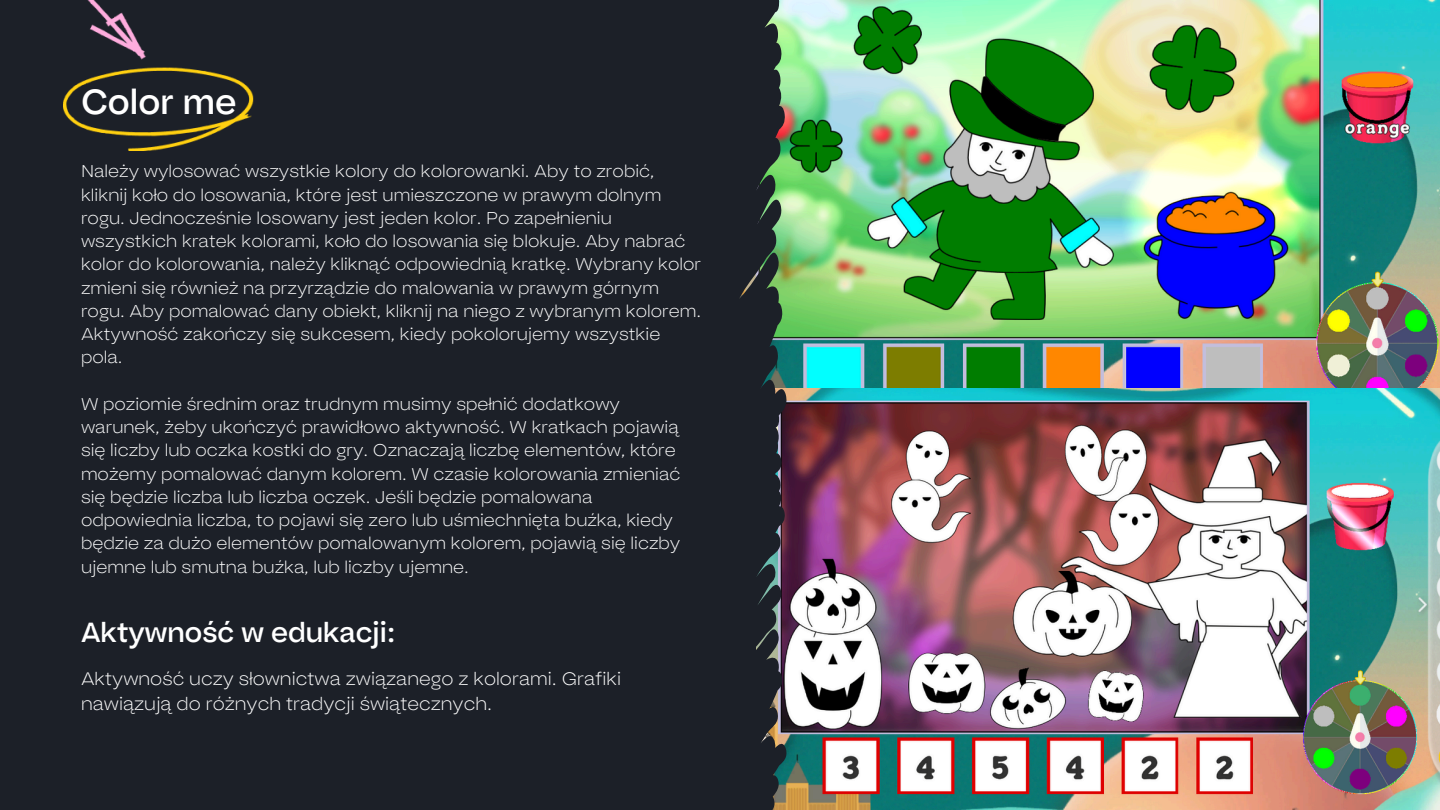
<style>
.page{position:relative;width:1440px;height:810px;background:#1c2028}
.page>*{position:absolute;margin:0;border:0;box-sizing:border-box;transform-origin:0 0}
.t1{font:34.8px "Bauziet Norm Medium";color:#fff}
.t2{font:27.6px "Bauziet Norm Medium";color:#fff}
.t3{font:300 expanded 18px/24.8px "Bauziet";color:#fff}
.t4{font:300 expanded 17px/23.2px "Bauziet";color:#fff}
</style>
<div class="page">
<img style="left:786px;top:0;width:654px;height:388px">
<img style="left:786px;top:388px;width:654px;height:422px">
<svg style="left:739px;top:0;width:47px;height:810px"></svg>
<img style="left:63px;top:0;width:191px;height:151px">
<p class="t1" style="left:81px;top:78px;width:157px">Color me</p>
<h1 class="t4" style="left:81px;top:159px;width:622px">Należy wylosować wszystkie kolory do kolorowanki. Aby to zrobić, kliknij koło do losowania, które jest umieszczone w prawym dolnym rogu. Jednocześnie losowany jest jeden kolor. Po zapełnieniu wszystkich kratek kolorami, koło do losowania się blokuje. Aby nabrać kolor do kolorowania, należy kliknąć odpowiednią kratkę. Wybrany kolor zmieni się również na przyrządzie do malowania w prawym górnym rogu. Aby pomalować dany obiekt, kliknij na niego z wybranym kolorem.<br>Aktywność zakończy się sukcesem, kiedy pokolorujemy wszystkie pola.</h1>
<p class="t4" style="left:81px;top:392px;width:601px">W poziomie średnim oraz trudnym musimy spełnić dodatkowy warunek, żeby ukończyć prawidłowo aktywność. W kratkach pojawią się liczby lub oczka kostki do gry. Oznaczają liczbę elementów, które możemy pomalować danym kolorem. W czasie kolorowania zmieniać się będzie liczba lub liczba oczek. Jeśli będzie pomalowana odpowiednia liczba, to pojawi się zero lub uśmiechnięta buźka, kiedy będzie za dużo elementów pomalowanym kolorem, pojawią się liczby ujemne lub smutna buźka, lub liczby ujemne.</p>
<p class="t2" style="left:81px;top:613px;width:316px">Aktywność w edukacji:</p>
<h2 class="t3" style="left:81px;top:666px;width:542px">Aktywność uczy słownictwa związanego z kolorami. Grafiki nawiązują do różnych tradycji świątecznych.</h2>
</div>
